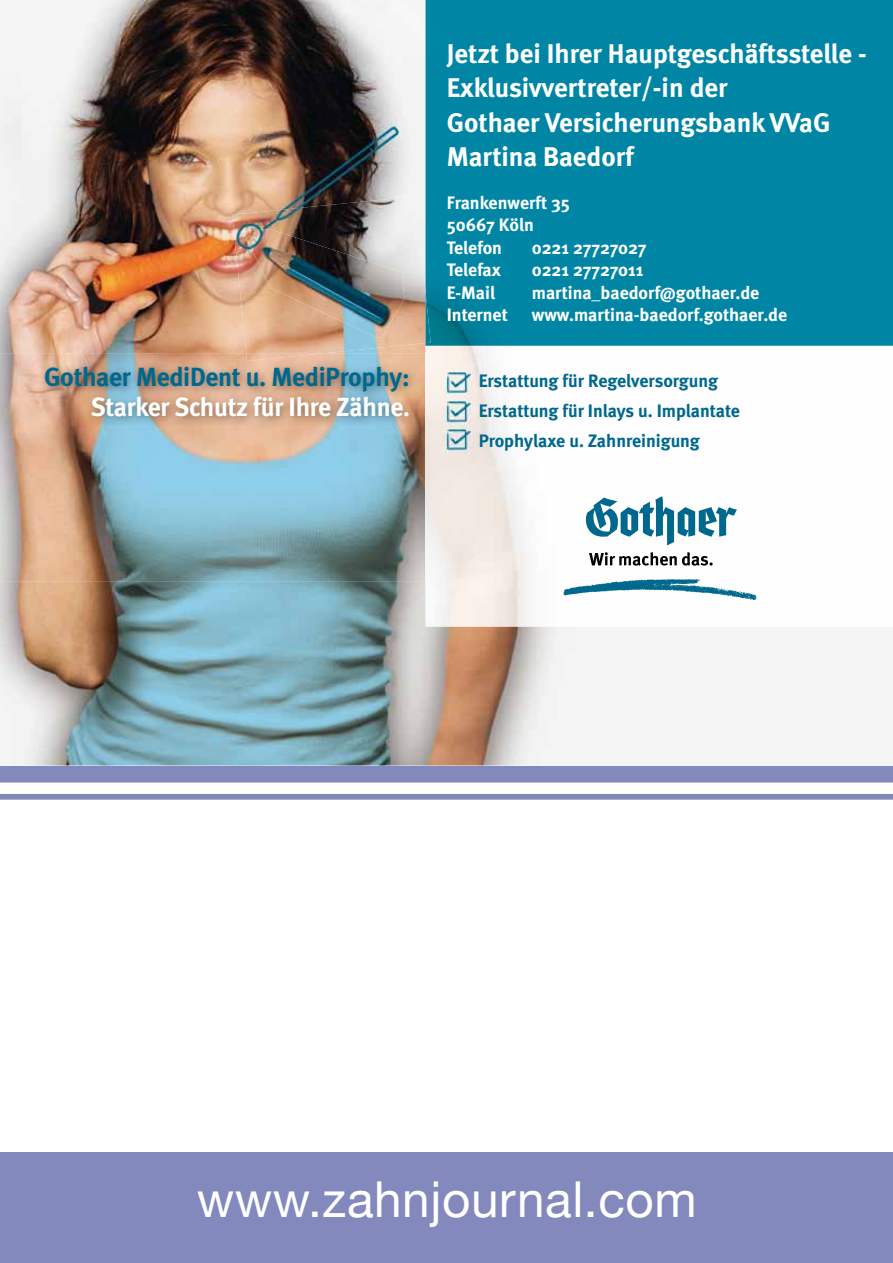
<style>
.page{position:relative;width:893px;height:1263px;background:#fff}
.page>*{position:absolute;margin:0;border:0;box-sizing:border-box;transform-origin:0 0}
.t1{font:49.5px "Helvetica Neue";letter-spacing:.01em;color:#fff}
.t2{font:700 27px/34.5px "Meta";color:#fff}
.t3{font:700 26.25px/30px "Meta";letter-spacing:-.01em;color:#00688c;text-align:right}
.t4{font:700 18px/22.5px "Meta";color:#fff}
.t5{font:700 18px/30px "Meta";color:#00688c}
.s1{color:#fff}
.s2{font-size:24.6px;color:#fff}
</style>
<div class="page">
<div style="left:0;top:1152px;width:893px;height:111px;background:#8388bd"></div>
<div style="left:0;top:765px;width:893px;height:17px;background:#8388bd"></div>
<div style="left:0;top:794px;width:893px;height:6px;background:#8388bd"></div>
<img style="left:0;top:0;width:576px;height:765px">
<img style="left:426px;top:0;width:467px;height:626px">
<svg style="left:563px;top:579px;width:194px;height:21px"></svg>
<svg style="left:586px;top:496px;width:151px;height:49px"></svg>
<svg style="left:589px;top:552px;width:124px;height:14px"></svg>
<img style="left:0;top:353px;width:441px;height:228px">
<img style="left:447px;top:373px;width:27px;height:25px">
<img style="left:447px;top:401px;width:27px;height:25px">
<img style="left:447px;top:430px;width:27px;height:25px">
<img style="left:232px;top:196px;width:194px;height:157px">
<img style="left:426px;top:292px;width:5px;height:51px">
<img style="left:246px;top:353px;width:79px;height:8px">
<img style="left:243px;top:229px;width:161px;height:109px">
<h2 class="t2" style="left:447px;top:35px;width:421px">Jetzt bei Ihrer Hauptgeschäftsstelle -<br>Exklusivvertreter/-in der<br>Gothaer Versicherungsbank VVaG<br>Martina Baedorf</h2>
<p class="t4" style="left:447px;top:191px;width:125px">Frankenwerft 35<br>50667 Köln<br>Telefon</p>
<p class="t4" style="left:532px;top:236px;width:116px">0221 27727027</p>
<h3 class="t3" style="left:44px;top:361px;width:367px">Gothaer MediDent u. MediProphy:<br><span class="s1">Starker Schutz für Ihre Zähne</span><span class="s2">.</span></h3>
<p class="t4" style="left:447px;top:258px;width:55px">Telefax</p>
<p class="t4" style="left:532px;top:258px;width:113px">0221 27727011</p>
<p class="t4" style="left:447px;top:281px;width:50px">E-Mail</p>
<p class="t4" style="left:532px;top:281px;width:229px">martina_baedorf@gothaer.de</p>
<p class="t4" style="left:447px;top:303px;width:63px">Internet</p>
<p class="t4" style="left:532px;top:303px;width:257px">www.martina-baedorf.gothaer.de</p>
<p class="t5" style="left:479px;top:365px;width:263px">Erstattung für Regelversorgung<br>Erstattung für Inlays u. Implantate<br>Prophylaxe u. Zahnreinigung</p>
<h1 class="t1" style="left:197px;top:1170px;width:502px">www.zahnjournal.com</h1>
</div>
